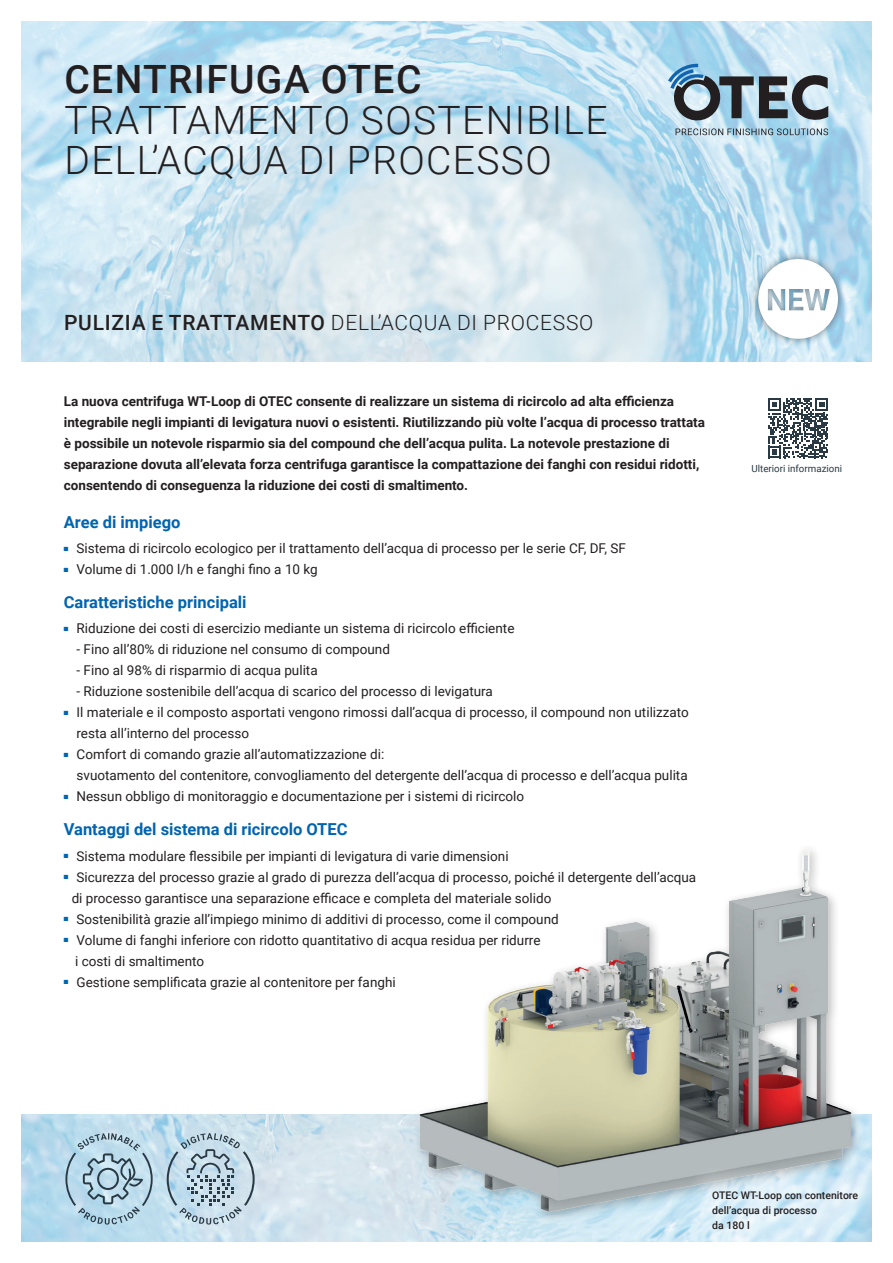
<style>
.page{position:relative;width:893px;height:1263px;background:#fff}
.page>*{position:absolute;margin:0;border:0;box-sizing:border-box;transform-origin:0 0}
.t1{font:300 39px/40.5px "Roboto";letter-spacing:.035em;color:#231f20}
.t2{font:500 39px "Roboto";letter-spacing:.035em;color:#231f20}
.t3{font:300 21px "Roboto";letter-spacing:.035em;color:#231f20}
.t4{font:700 16.5px "Roboto";color:#0164b0}
.t5{font:13.5px/21px "Roboto";color:#231f20}
.t6{font:700 13.5px/21px "Roboto";color:#231f20}
.t7{font:500 10.5px/15px "Roboto";color:#231f20}
.t8{font:9.75px "Roboto";color:#293a45}
.s1{font-weight:500}
</style>
<div class="page">
<svg style="left:21px;top:1114px;width:851px;height:128px;background:#cae1ee"></svg>
<svg style="left:21px;top:21px;width:851px;height:340px;background:#c9e3f0"></svg>
<svg style="left:668px;top:64px;width:160px;height:71px;background:#89a0ad"></svg>
<svg style="left:65px;top:1133px;width:88px;height:91px;background:#a7c5d4"></svg>
<svg style="left:167px;top:1133px;width:88px;height:91px;background:#afc5d2"></svg>
<img style="left:387px;top:849px;width:484px;height:376px">
<div style="left:687px;top:1166px;width:196px;height:88px;background:#fff;opacity:.7"></div>
<div style="left:751px;top:251px;width:95px;height:96px;background:#293a45;opacity:.6"></div>
<svg style="left:758px;top:259px;width:80px;height:80px"></svg>
<svg style="left:768px;top:398px;width:60px;height:60px"></svg>
<h1 class="t2" style="left:64px;top:52px;width:359px">CENTRIFUGA OTEC</h1>
<h1 class="t1" style="left:64px;top:98px;width:545px">TRATTAMENTO SOSTENIBILE<br>DELL’ACQUA DI PROCESSO</h1>
<h2 class="t3" style="left:64px;top:308px;width:531px"><span class="s1">PULIZIA E TRATTAMENTO</span> DELL’ACQUA DI PROCESSO</h2>
<p class="t6" style="left:64px;top:390px;width:643px">La nuova centrifuga WT-Loop di OTEC consente di realizzare un sistema di ricircolo ad alta efficienza integrabile negli impianti di levigatura nuovi o esistenti. Riutilizzando più volte l’acqua di processo trattata è possibile un notevole risparmio sia del compound che dell’acqua pulita. La notevole prestazione di separazione dovuta all’elevata forza centrifuga garantisce la compattazione dei fanghi con residui ridotti, consentendo di conseguenza la riduzione dei costi di smaltimento.</p>
<p class="t4" style="left:64px;top:510px;width:118px">Aree di impiego</p>
<p class="t5" style="left:64px;top:537px;width:564px"><sup>■</sup> Sistema di ricircolo ecologico per il trattamento dell’acqua di processo per le serie CF, DF, SF</p>
<p class="t5" style="left:64px;top:558px;width:255px"><sup>■</sup> Volume di 1.000 l/h e fanghi fino a 10 kg</p>
<p class="t4" style="left:64px;top:591px;width:184px">Caratteristiche principali</p>
<p class="t5" style="left:64px;top:618px;width:452px"><sup>■</sup> Riduzione dei costi di esercizio mediante un sistema di ricircolo efficiente</p>
<p class="t5" style="left:77px;top:639px;width:315px">- Fino all’80% di riduzione nel consumo di compound</p>
<p class="t5" style="left:77px;top:660px;width:243px">- Fino al 98% di risparmio di acqua pulita</p>
<p class="t5" style="left:77px;top:681px;width:418px">- Riduzione sostenibile dell’acqua di scarico del processo di levigatura</p>
<p class="t5" style="left:77px;top:702px;width:614px;text-indent:-13px"><sup>■</sup> Il materiale e il composto asportati vengono rimossi dall’acqua di processo, il compound non utilizzato resta all’interno del processo</p>
<p class="t5" style="left:77px;top:744px;width:613px;text-indent:-13px"><sup>■</sup> Comfort di comando grazie all’automatizzazione di:<br>svuotamento del contenitore, convogliamento del detergente dell’acqua di processo e dell’acqua pulita</p>
<p class="t5" style="left:64px;top:786px;width:462px"><sup>■</sup> Nessun obbligo di monitoraggio e documentazione per i sistemi di ricircolo</p>
<p class="t4" style="left:64px;top:818px;width:285px">Vantaggi del sistema di ricircolo OTEC</p>
<p class="t5" style="left:64px;top:845px;width:446px"><sup>■</sup> Sistema modulare flessibile per impianti di levigatura di varie dimensioni</p>
<p class="t5" style="left:72px;top:866px;width:626px;text-indent:-8px"><sup>■</sup> Sicurezza del processo grazie al grado di purezza dell’acqua di processo, poiché il detergente dell’acqua di processo garantisce una separazione efficace e completa del materiale solido</p>
<p class="t5" style="left:64px;top:908px;width:496px"><sup>■</sup> Sostenibilità grazie all’impiego minimo di additivi di processo, come il compound</p>
<p class="t5" style="left:75px;top:929px;width:467px;text-indent:-11px"><sup>■</sup> Volume di fanghi inferiore con ridotto quantitativo di acqua residua per ridurre i costi di smaltimento</p>
<p class="t5" style="left:64px;top:971px;width:333px"><sup>■</sup> Gestione semplificata grazie al contenitore per fanghi</p>
<p class="t8" style="left:751px;top:462px;width:92px">Ulteriori informazioni</p>
<p class="t7" style="left:712px;top:1187px;width:147px">OTEC WT-Loop con contenitore dell’acqua di processo<br>da 180 l</p>
</div>
